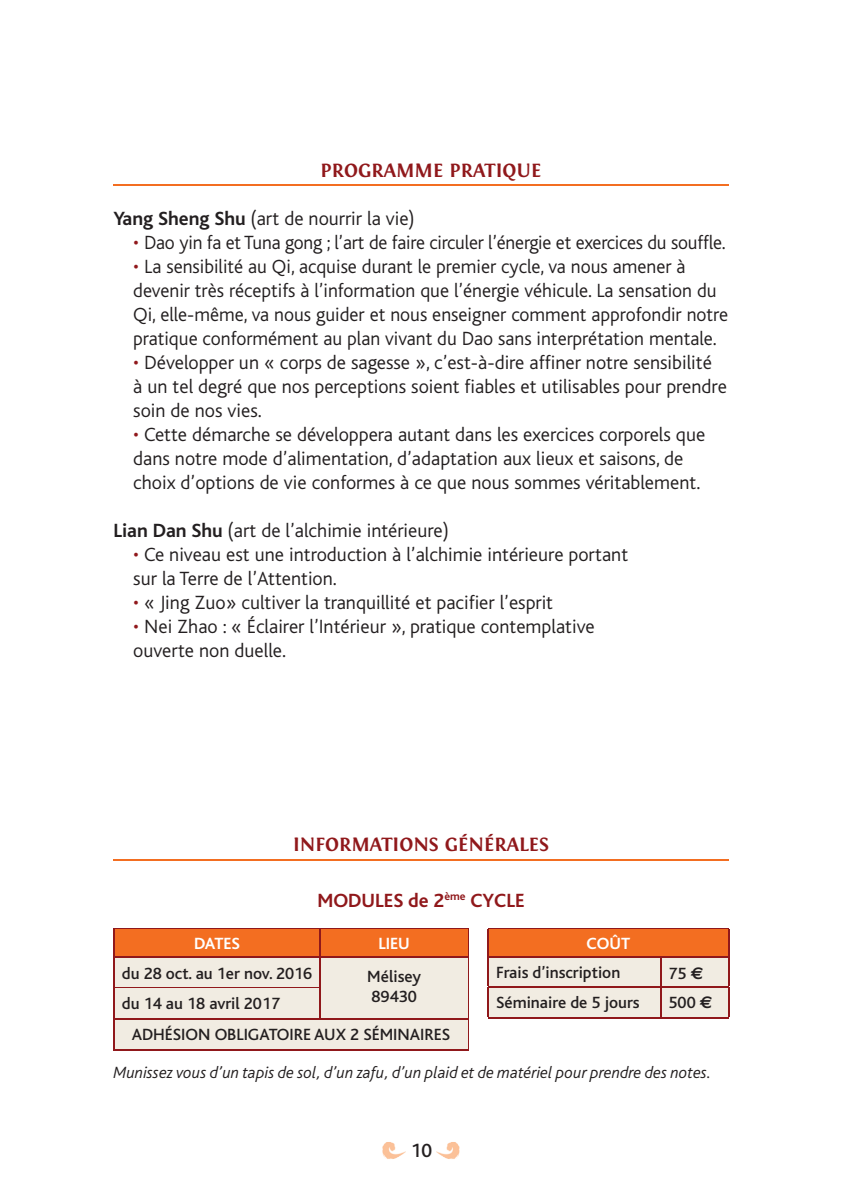
<style>
.page{position:relative;width:842px;height:1191px;background:#fff}
.page>*{position:absolute;margin:0;border:0;box-sizing:border-box;transform-origin:0 0}
.t1{font:300 20px/24px "Bliss";color:#231f20}
.t2{font:700 20px "Fontin";color:#90181b}
.t3{font:700 20px "Bliss";color:#90181b}
.t4{font:500 20px "Bliss";color:#231f20}
.t5{font:500 17px/20.4px "Bliss";color:#231f20}
.t6{font:italic 300 17px "Bliss";color:#231f20}
.t7{font:700 17px "Bliss";color:#fff}
.s1{font-weight:700}
.s2{color:#90181b}
.s3{font-family:"Euro Sans";font-weight:700}
</style>
<div class="page">
<img style="left:382px;top:1142px;width:24px;height:17px">
<img style="left:436px;top:1142px;width:24px;height:17px">
<hr style="left:113px;top:184px;width:616px;height:1px;background:#f36e21">
<hr style="left:113px;top:859px;width:616px;height:1px;background:#f36e21">
<hr style="left:113px;top:927px;width:207px;height:1px;background:#90181b">
<hr style="left:320px;top:927px;width:149px;height:1px;background:#90181b">
<svg style="left:113px;top:928px;width:356px;height:121px;background:#eec8b0"></svg>
<hr style="left:113px;top:956px;width:207px;height:1px;background:#90181b">
<hr style="left:113px;top:957px;width:1px;height:30px;background:#90181b">
<hr style="left:113px;top:987px;width:208px;height:1px;background:#90181b">
<hr style="left:113px;top:988px;width:1px;height:30px;background:#90181b">
<hr style="left:113px;top:1018px;width:207px;height:1px;background:#90181b">
<hr style="left:113px;top:1019px;width:1px;height:30px;background:#90181b">
<hr style="left:468px;top:1019px;width:1px;height:30px;background:#90181b">
<hr style="left:113px;top:1049px;width:207px;height:1px;background:#90181b">
<hr style="left:320px;top:1049px;width:149px;height:1px;background:#90181b">
<hr style="left:320px;top:956px;width:149px;height:1px;background:#90181b">
<hr style="left:320px;top:957px;width:1px;height:30px;background:#90181b">
<hr style="left:468px;top:957px;width:1px;height:30px;background:#90181b">
<hr style="left:468px;top:987px;width:1px;height:31px;background:#90181b">
<hr style="left:320px;top:988px;width:1px;height:30px;background:#90181b">
<hr style="left:320px;top:1018px;width:149px;height:1px;background:#90181b">
<hr style="left:488px;top:927px;width:172px;height:1px;background:#90181b">
<hr style="left:660px;top:927px;width:69px;height:1px;background:#90181b">
<svg style="left:488px;top:928px;width:241px;height:89px;background:#ecb99b"></svg>
<hr style="left:660px;top:987px;width:1px;height:30px;background:#90181b">
<hr style="left:728px;top:987px;width:1px;height:30px;background:#90181b">
<hr style="left:488px;top:986px;width:172px;height:1px;background:#90181b">
<hr style="left:660px;top:986px;width:69px;height:1px;background:#90181b">
<hr style="left:488px;top:1017px;width:172px;height:1px;background:#90181b">
<hr style="left:660px;top:1017px;width:69px;height:1px;background:#90181b">
<p class="t2" style="left:320px;top:159px;width:222px">PROGRAMME PRATIQUE</p>
<p class="t1" style="left:113px;top:207px;width:303px"><span class="s1">Yang Sheng Shu</span> (art de nourrir la vie)</p>
<p class="t1" style="left:133px;top:231px;width:594px"><span class="s2">•</span> Dao yin fa et Tuna gong ; l’art de faire circuler l’énergie et exercices du souffle.</p>
<p class="t1" style="left:133px;top:255px;width:596px"><span class="s2">•</span> La sensibilité au Qi, acquise durant le premier cycle, va nous amener à devenir très réceptifs à l’information que l’énergie véhicule. La sensation du Qi, elle-même, va nous guider et nous enseigner comment approfondir notre pratique conformément au plan vivant du Dao sans interprétation mentale.</p>
<p class="t1" style="left:133px;top:351px;width:595px"><span class="s2">•</span> Développer un « corps de sagesse », c’est-à-dire affiner notre sensibilité<br>à un tel degré que nos perceptions soient fiables et utilisables pour prendre soin de nos vies.</p>
<p class="t1" style="left:133px;top:423px;width:574px"><span class="s2">•</span> Cette démarche se développera autant dans les exercices corporels que dans notre mode d’alimentation, d’adaptation aux lieux et saisons, de choix d’options de vie conformes à ce que nous sommes véritablement.</p>
<p class="t1" style="left:113px;top:519px;width:337px"><span class="s1">Lian Dan Shu</span> (art de l’alchimie intérieure)</p>
<p class="t1" style="left:133px;top:543px;width:496px"><span class="s2">•</span> Ce niveau est une introduction à l’alchimie intérieure portant sur la Terre de l’Attention.</p>
<p class="t1" style="left:133px;top:591px;width:421px"><span class="s2">•</span> « Jing Zuo» cultiver la tranquillité et pacifier l’esprit</p>
<p class="t1" style="left:133px;top:615px;width:463px"><span class="s2">•</span> Nei Zhao : « Éclairer l’Intérieur », pratique contemplative ouverte non duelle.</p>
<p class="t2" style="left:293px;top:833px;width:257px">INFORMATIONS GÉNÉRALES</p>
<p class="t3" style="left:317px;top:889px;width:209px">MODULES de 2<sup>ème</sup> CYCLE</p>
<p class="t7" style="left:194px;top:934px;width:48px">DATES</p>
<p class="t7" style="left:378px;top:934px;width:33px">LIEU</p>
<p class="t5" style="left:122px;top:963px;width:192px">du 28 oct. au 1er nov. 2016</p>
<p class="t5" style="left:367px;top:966px;width:55px">Mélisey<br>89430</p>
<p class="t5" style="left:132px;top:989px;width:320px;line-height:30.2px;text-indent:-10px">du 14 au 18 avril 2017<br>ADHÉSION OBLIGATOIRE AUX 2 SÉMINAIRES</p>
<p class="t7" style="left:586px;top:934px;width:45px">COÛT</p>
<p class="t5" style="left:496px;top:962px;width:126px">Frais d’inscription</p>
<p class="t5" style="left:668px;top:963px;width:36px">75 <span class="s3">€</span></p>
<p class="t5" style="left:496px;top:992px;width:145px">Séminaire de 5 jours</p>
<p class="t5" style="left:668px;top:993px;width:46px">500 <span class="s3">€</span></p>
<p class="t6" style="left:113px;top:1063px;width:600px">Munissez vous d’un tapis de sol, d’un zafu, d’un plaid et de matériel pour prendre des notes.</p>
<p class="t4" style="left:411px;top:1140px;width:23px">10</p>
</div>
